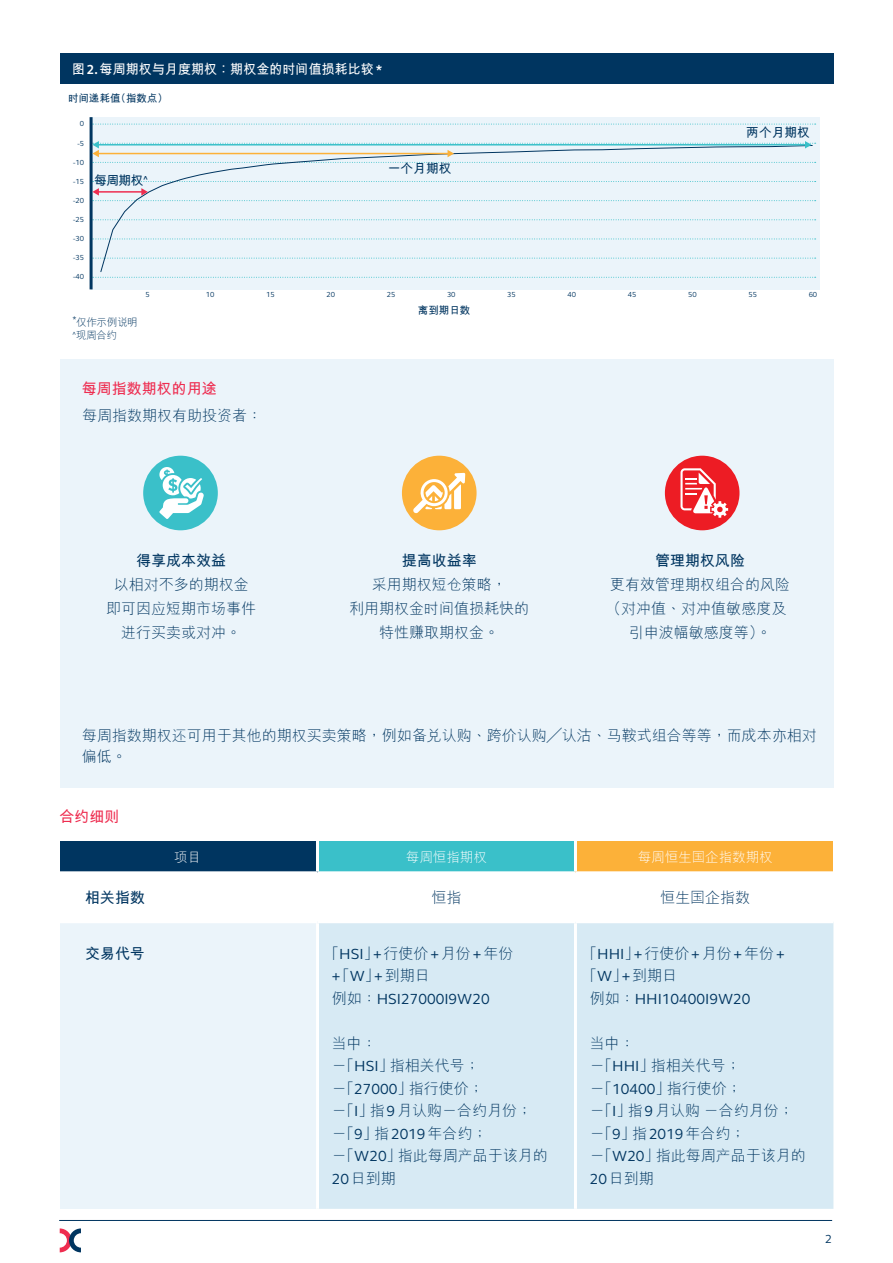
<style>
.page{position:relative;width:893px;height:1263px;background:#fff}
.page>*{position:absolute;margin:0;border:0;box-sizing:border-box;transform-origin:0 0}
.t1{font:300 15px/22.5px "M Hei HKS";color:#003560}
.t2{font:15px "FS Elliot Pro";color:#003560}
.t3{font:700 15px "M Hei HKS";color:#003560}
.t4{font:700 15px "M Hei HKS";color:#ee2d50}
.t5{font:700 13.5px "M Hei HKS";color:#fff}
.t6{font:300 13.5px "M Hei HKS";color:#fff}
.t7{font:700 12.75px "M Hei HKS";color:#003560}
.t8{font:12px "FS Elliot Pro";color:#003560}
.t9{font:700 10.5px "M Hei HKS";color:#003560}
.t10{font:300 10.5px/13.5px "M Hei HKS";letter-spacing:-.03em;color:#003560}
.t11{font:7.5px "FS Elliot Pro";color:#003560}
.s1{font-family:"FS Elliot Pro"}
.s2{font-family:"FS Elliot Pro";font-weight:400}
.s3{font-family:"M Hei HKS";font-weight:300}
</style>
<div class="page">
<svg style="left:60px;top:1228px;width:21px;height:24px"></svg>
<hr style="left:59px;top:1220px;width:773px;height:1px;background:#003560">
<div style="left:60px;top:359px;width:774px;height:429px;background:#ebf4fa"></div>
<div style="left:402px;top:456px;width:75px;height:74px;background:#fcb139;border-radius:50%"></div>
<svg style="left:413px;top:473px;width:52px;height:40px"></svg>
<div style="left:665px;top:456px;width:74px;height:74px;background:#ed1c24;border-radius:50%"></div>
<svg style="left:680px;top:468px;width:48px;height:50px"></svg>
<div style="left:60px;top:53px;width:773px;height:31px;background:#003560"></div>
<div style="left:143px;top:456px;width:75px;height:74px;background:#3ac0c9;border-radius:50%"></div>
<svg style="left:159px;top:467px;width:45px;height:52px"></svg>
<div style="left:91px;top:117px;width:729px;height:172px;background:#ebf4fa"></div>
<svg style="left:93px;top:124px;width:723px;height:1px"></svg>
<svg style="left:93px;top:277px;width:723px;height:1px"></svg>
<hr style="left:90px;top:117px;width:3px;height:172px;background:#003560">
<svg style="left:100px;top:163px;width:713px;height:109px"></svg>
<svg style="left:92px;top:188px;width:724px;height:13px"></svg>
<svg style="left:92px;top:141px;width:724px;height:22px"></svg>
<div style="left:60px;top:841px;width:257px;height:32px;background:#003560"></div>
<div style="left:317px;top:841px;width:258px;height:32px;background:#3ac0c9"></div>
<div style="left:575px;top:841px;width:258px;height:32px;background:#fcb139"></div>
<div style="left:60px;top:922px;width:257px;height:287px;background:#ebf4fa"></div>
<div style="left:319px;top:923px;width:514px;height:286px;background:#d7eaf4"></div>
<hr style="left:316px;top:841px;width:3px;height:30px;background:#fff">
<hr style="left:574px;top:841px;width:3px;height:30px;background:#fff">
<hr style="left:60px;top:871px;width:257px;height:3px;background:#fff">
<hr style="left:317px;top:871px;width:258px;height:3px;background:#fff">
<hr style="left:575px;top:871px;width:258px;height:3px;background:#fff">
<hr style="left:60px;top:920px;width:257px;height:3px;background:#fff">
<hr style="left:316px;top:923px;width:3px;height:286px;background:#fff">
<hr style="left:574px;top:923px;width:3px;height:286px;background:#fff">
<p class="t5" style="left:72px;top:59px;width:311px">圖<span class="s1">2.</span>每周期權與月度期權：期權金的時間值損耗比較<span class="s1">*</span></p>
<p class="t9" style="left:68px;top:91px;width:101px">時間遞耗值（指數點）</p>
<p class="t11" style="left:80px;top:119px;width:6px">0</p>
<p class="t11" style="left:78px;top:138px;width:8px">-5</p>
<p class="t11" style="left:73px;top:157px;width:13px">-10</p>
<p class="t11" style="left:73px;top:176px;width:13px">-15</p>
<p class="t11" style="left:73px;top:195px;width:13px">-20</p>
<p class="t11" style="left:73px;top:214px;width:13px">-25</p>
<p class="t11" style="left:73px;top:233px;width:13px">-30</p>
<p class="t11" style="left:73px;top:253px;width:13px">-35</p>
<p class="t11" style="left:73px;top:272px;width:13px">-40</p>
<p class="t7" style="left:94px;top:171px;width:55px">每周期權<sup>^</sup></p>
<p class="t7" style="left:388px;top:159px;width:65px">一個月期權</p>
<p class="t7" style="left:746px;top:123px;width:65px">兩個月期權</p>
<p class="t11" style="left:146px;top:290px;width:6px">5</p>
<p class="t11" style="left:206px;top:290px;width:10px">10</p>
<p class="t11" style="left:266px;top:290px;width:10px">15</p>
<p class="t11" style="left:326px;top:290px;width:10px">20</p>
<p class="t11" style="left:387px;top:290px;width:10px">25</p>
<p class="t11" style="left:447px;top:290px;width:10px">30</p>
<p class="t11" style="left:507px;top:290px;width:10px">35</p>
<p class="t11" style="left:568px;top:290px;width:10px">40</p>
<p class="t11" style="left:628px;top:290px;width:10px">45</p>
<p class="t11" style="left:688px;top:290px;width:10px">50</p>
<p class="t11" style="left:748px;top:290px;width:10px">55</p>
<p class="t11" style="left:809px;top:290px;width:10px">60</p>
<p class="t10" style="left:73px;top:315px;width:67px">*僅作示例說明<sup>^</sup>現周合約</p>
<p class="t4" style="left:82px;top:378px;width:136px">每周指數期權的用途</p>
<p class="t1" style="left:82px;top:404px;width:182px">每周指數期權有助投資者：</p>
<p class="t9" style="left:418px;top:302px;width:54px">離到期日數</p>
<p class="t3" style="left:136px;top:550px;width:91px">得享成本效益</p>
<p class="t1" style="left:106px;top:572px;width:151px;line-height:24px;text-align:center">以相對不多的期權金即可因應短期市場事件進行買賣或對沖。</p>
<p class="t3" style="left:402px;top:550px;width:76px">提高收益率</p>
<p class="t1" style="left:349px;top:572px;width:181px;line-height:24px;text-align:center">採用期權短倉策略，<br>利用期權金時間值損耗快的特性賺取期權金。</p>
<p class="t3" style="left:655px;top:550px;width:91px">管理期權風險</p>
<p class="t1" style="left:606px;top:572px;width:185px;line-height:24px;text-align:center">更有效管理期權組合的風險（對沖值、對沖值敏感度及引申波幅敏感度等）。</p>
<p class="t1" style="left:82px;top:724px;width:736px;line-height:21px">每周指數期權還可用於其他的期權買賣策略，例如備兌認購、跨價認購╱認沽、馬鞍式組合等等，而成本亦相對偏低。</p>
<p class="t4" style="left:60px;top:805px;width:61px">合約細則</p>
<p class="t6" style="left:174px;top:848px;width:28px">項目</p>
<p class="t6" style="left:406px;top:848px;width:82px">每周恒指期權</p>
<p class="t6" style="left:638px;top:848px;width:136px">每周恒生國企指數期權</p>
<p class="t3" style="left:85px;top:887px;width:61px">相關指數</p>
<p class="t1" style="left:431px;top:886px;width:31px">恒指</p>
<p class="t1" style="left:660px;top:886px;width:91px">恒生國企指數</p>
<p class="t3" style="left:85px;top:942px;width:61px">交易代號</p>
<p class="t1" style="left:332px;top:941px;width:183px;text-indent:-8px">「<span class="s2">HSI</span>」<span class="s2">+</span>行使價<span class="s2">+</span>月份<span class="s2">+</span>年份<span class="s2">+</span>「<span class="s2">W</span>」<span class="s2">+</span>到期日</p>
<p class="t2" style="left:332px;top:988px;width:159px"><span class="s3">例如：</span>HSI27000I9W20</p>
<p class="t1" style="left:332px;top:1031px;width:218px">當中：<br>－「<span class="s2">HSI</span>」指相關代號；<br>－「<span class="s2">27000</span>」指行使價；<br>－「<span class="s2">I</span>」指<span class="s2">9</span>月認購－合約月份；－「<span class="s2">9</span>」指<span class="s2">2019</span>年合約；<br>－「<span class="s2">W20</span>」指此每周產品於該月的<br><span class="s2">20</span>日到期</p>
<p class="t1" style="left:582px;top:941px;width:204px">「<span class="s2">HHI</span>」<span class="s2">+</span>行使價<span class="s2">+</span>月份<span class="s2">+</span>年份<span class="s2">+</span>「<span class="s2">W</span>」<span class="s2">+</span>到期日</p>
<p class="t2" style="left:590px;top:988px;width:162px"><span class="s3">例如：</span>HHI10400I9W20</p>
<p class="t1" style="left:590px;top:1031px;width:218px">當中：<br>－「<span class="s2">HHI</span>」指相關代號；<br>－「<span class="s2">10400</span>」指行使價；<br>－「<span class="s2">I</span>」指<span class="s2">9</span>月認購－合約月份；－「<span class="s2">9</span>」指<span class="s2">2019</span>年合約；<br>－「<span class="s2">W20</span>」指此每周產品於該月的<br><span class="s2">20</span>日到期</p>
<p class="t8" style="left:825px;top:1230px;width:8px">2</p>
</div>
